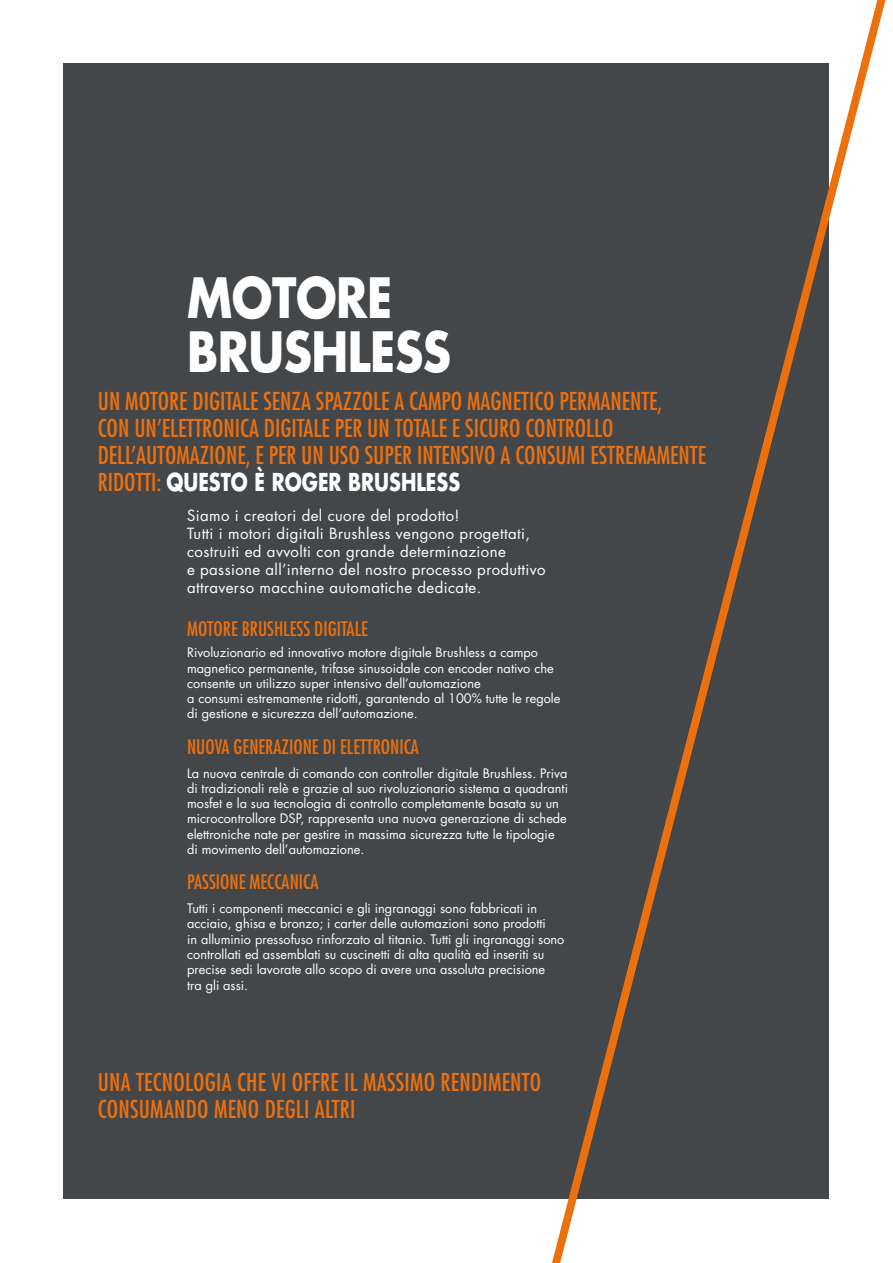
<style>
.page{position:relative;width:893px;height:1263px;background:#fff}
.page>*{position:absolute;margin:0;border:0;box-sizing:border-box;transform-origin:0 0}
.t1{font:700 54px/54px "Futura";letter-spacing:-.01em;color:#fff;scale:.85 1}
.t2{font:condensed 24px/27px "Futura";color:#ed700f}
.t3{font:condensed 19.5px "Futura";color:#ed700f}
.t4{font:15px/18px "Futura";letter-spacing:.025em;color:#fff}
.t5{font:12.75px/15.3px "Futura";color:#fff}
.s1{font-weight:700;font-stretch:normal;color:#fff}
</style>
<div class="page">
<div style="left:64px;top:64px;width:765px;height:1135px;background:#444749"></div>
<svg style="left:543px;top:0;width:343px;height:1263px"></svg>
<h1 class="t1" style="left:187px;top:270px;width:312px">MOTORE<br>BRUSHLESS</h1>
<h2 class="t2" style="left:98px;top:387px;width:610px">UN MOTORE DIGITALE SENZA SPAZZOLE A CAMPO MAGNETICO PERMANENTE,<br>CON UN’ELETTRONICA DIGITALE PER UN TOTALE E SICURO CONTROLLO DELL’AUTOMAZIONE, E PER UN USO SUPER INTENSIVO A CONSUMI ESTREMAMENTE RIDOTTI: <span class="s1">QUESTO È ROGER BRUSHLESS</span></h2>
<p class="t4" style="left:187px;top:506px;width:360px">Siamo i creatori del cuore del prodotto!<br>Tutti i motori digitali Brushless vengono progettati, costruiti ed avvolti con grande determinazione<br>e passione all’interno del nostro processo produttivo attraverso macchine automatiche dedicate.</p>
<h3 class="t3" style="left:187px;top:616px;width:182px">MOTORE BRUSHLESS DIGITALE</h3>
<p class="t5" style="left:187px;top:645px;width:375px">Rivoluzionario ed innovativo motore digitale Brushless a campo magnetico permanente, trifase sinusoidale con encoder nativo che consente un utilizzo super intensivo dell’automazione<br>a consumi estremamente ridotti, garantendo al 100% tutte le regole di gestione e sicurezza dell’automazione.</p>
<h3 class="t3" style="left:187px;top:734px;width:233px">NUOVA GENERAZIONE DI ELETTRONICA</h3>
<p class="t5" style="left:187px;top:765px;width:382px">La nuova centrale di comando con controller digitale Brushless. Priva di tradizionali relè e grazie al suo rivoluzionario sistema a quadranti mosfet e la sua tecnologia di controllo completamente basata su un microcontrollore DSP, rappresenta una nuova generazione di schede elettroniche nate per gestire in massima sicurezza tutte le tipologie di movimento dell’automazione.</p>
<h3 class="t3" style="left:187px;top:870px;width:133px">PASSIONE MECCANICA</h3>
<p class="t5" style="left:187px;top:901px;width:379px">Tutti i componenti meccanici e gli ingranaggi sono fabbricati in acciaio, ghisa e bronzo; i carter delle automazioni sono prodotti<br>in alluminio pressofuso rinforzato al titanio. Tutti gli ingranaggi sono controllati ed assemblati su cuscinetti di alta qualità ed inseriti su precise sedi lavorate allo scopo di avere una assoluta precisione<br>tra gli assi.</p>
<h2 class="t2" style="left:98px;top:1068px;width:445px">UNA TECNOLOGIA CHE VI OFFRE IL MASSIMO RENDIMENTO<br>CONSUMANDO MENO DEGLI ALTRI</h2>
</div>
